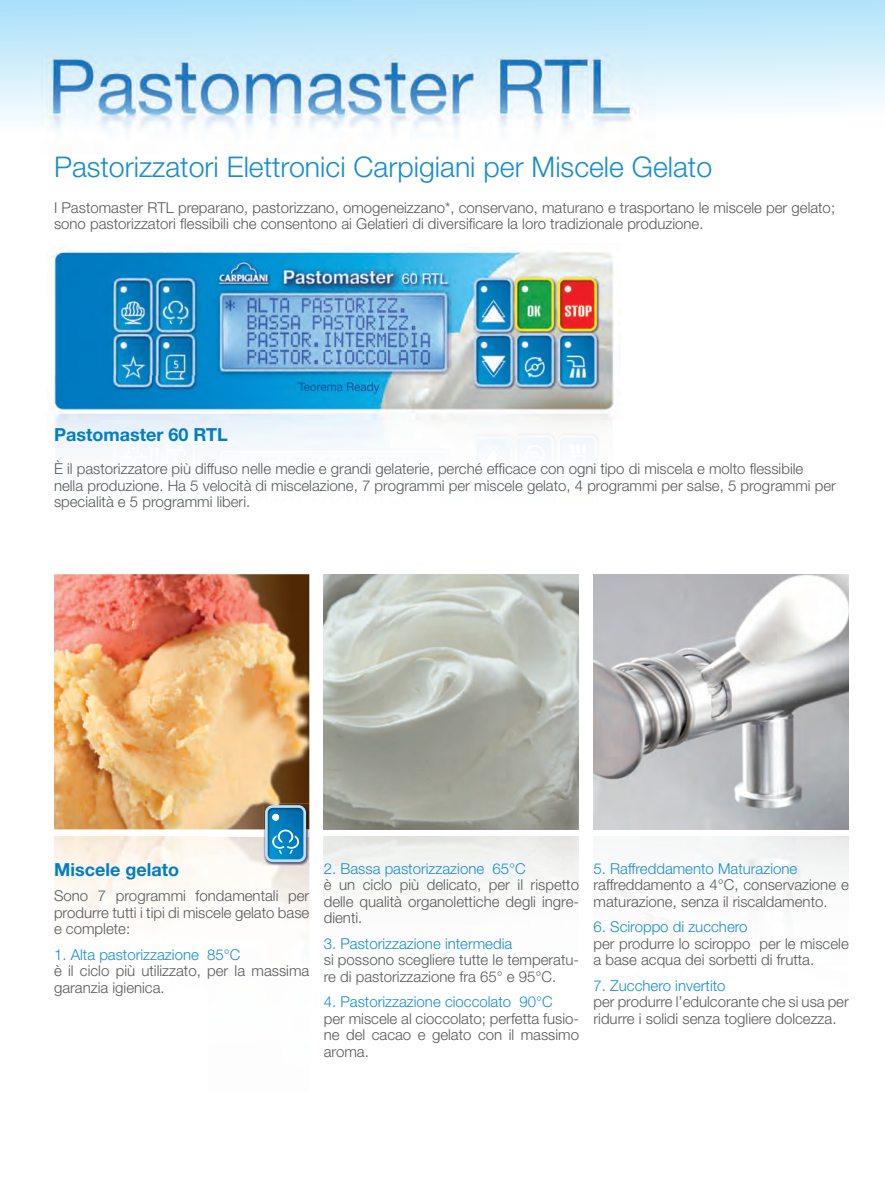
<style>
.page{position:relative;width:885px;height:1191px;background:#fff}
.page>*{position:absolute;margin:0;border:0;box-sizing:border-box;transform-origin:0 0}
.t1{font:300 28.5px "Helvetica Neue";color:#178dce}
.t2{font:700 18px "Helvetica Neue";color:#007ec5}
.t3{font:300 15px/16.5px "Helvetica Neue";color:#57585a}
.t4{font:300 15px "Helvetica Neue";color:#178dce}
</style>
<div class="page">
<svg style="left:0;top:0;width:884px;height:120px;background:#c8eafa"></svg>
<img style="left:51px;top:247px;width:464px;height:332px">
<img style="left:515px;top:251px;width:99px;height:152px">
<img style="left:51px;top:403px;width:563px;height:16px">
<img style="left:593px;top:574px;width:255px;height:255px">
<img style="left:323px;top:574px;width:255px;height:255px">
<img style="left:54px;top:574px;width:255px;height:255px">
<img style="left:263px;top:803px;width:47px;height:63px">
<img style="left:263px;top:803px;width:46px;height:26px">
<img style="left:263px;top:837px;width:46px;height:29px">
<svg style="left:265px;top:805px;width:41px;height:57px;background:#3c98c8"></svg>
<img style="left:42px;top:54px;width:613px;height:83px">
<h1 class="t1" style="left:54px;top:149px;width:659px">Pastorizzatori Elettronici Carpigiani per Miscele Gelato</h1>
<p class="t3" style="left:54px;top:199px;width:782px">I Pastomaster RTL preparano, pastorizzano, omogeneizzano*, conservano, maturano e trasportano le miscele per gelato; sono pastorizzatori flessibili che consentono ai Gelatieri di diversificare la loro tradizionale produzione.</p>
<p class="t2" style="left:54px;top:423px;width:175px">Pastomaster 60 RTL</p>
<p class="t3" style="left:54px;top:460px;width:783px">È il pastorizzatore più diffuso nelle medie e grandi gelaterie, perché efficace con ogni tipo di miscela e molto flessibile nella produzione. Ha 5 velocità di miscelazione, 7 programmi per miscele gelato, 4 programmi per salse, 5 programmi per specialità e 5 programmi liberi.</p>
<p class="t2" style="left:54px;top:858px;width:126px">Miscele gelato</p>
<p class="t3" style="left:54px;top:887px;width:257px;text-align:justify">Sono 7 programmi fondamentali per produrre tutti i tipi di miscele gelato base e complete:</p>
<p class="t4" style="left:54px;top:945px;width:188px">1. Alta pastorizzazione 85°C</p>
<p class="t3" style="left:54px;top:962px;width:257px">è il ciclo più utilizzato, per la massima garanzia igienica.</p>
<p class="t4" style="left:324px;top:859px;width:203px">2. Bassa pastorizzazione 65°C</p>
<p class="t3" style="left:324px;top:876px;width:257px;text-align:justify">è un ciclo più delicato, per il rispetto delle qualità organolettiche degli ingre&shy;dienti.</p>
<p class="t4" style="left:324px;top:934px;width:190px">3. Pastorizzazione intermedia</p>
<p class="t3" style="left:324px;top:951px;width:257px">si possono scegliere tutte le temperatu&shy;re di pastorizzazione fra 65° e 95°C.</p>
<p class="t4" style="left:324px;top:992px;width:230px">4. Pastorizzazione cioccolato 90°C</p>
<p class="t3" style="left:324px;top:1009px;width:257px;text-align:justify">per miscele al cioccolato; perfetta fusio&shy;ne del cacao e gelato con il massimo aroma.</p>
<p class="t4" style="left:593px;top:859px;width:205px">5. Raffreddamento Maturazione</p>
<p class="t3" style="left:593px;top:876px;width:257px">raffreddamento a 4°C, conservazione e maturazione, senza il riscaldamento.</p>
<p class="t4" style="left:593px;top:917px;width:155px">6. Sciroppo di zucchero</p>
<p class="t3" style="left:593px;top:934px;width:257px">per produrre lo sciroppo per le miscele a base acqua dei sorbetti di frutta.</p>
<p class="t4" style="left:593px;top:976px;width:133px">7. Zucchero invertito</p>
<p class="t3" style="left:593px;top:993px;width:257px">per produrre l’edulcorante che si usa per ridurre i solidi senza togliere dolcezza.</p>
</div>
